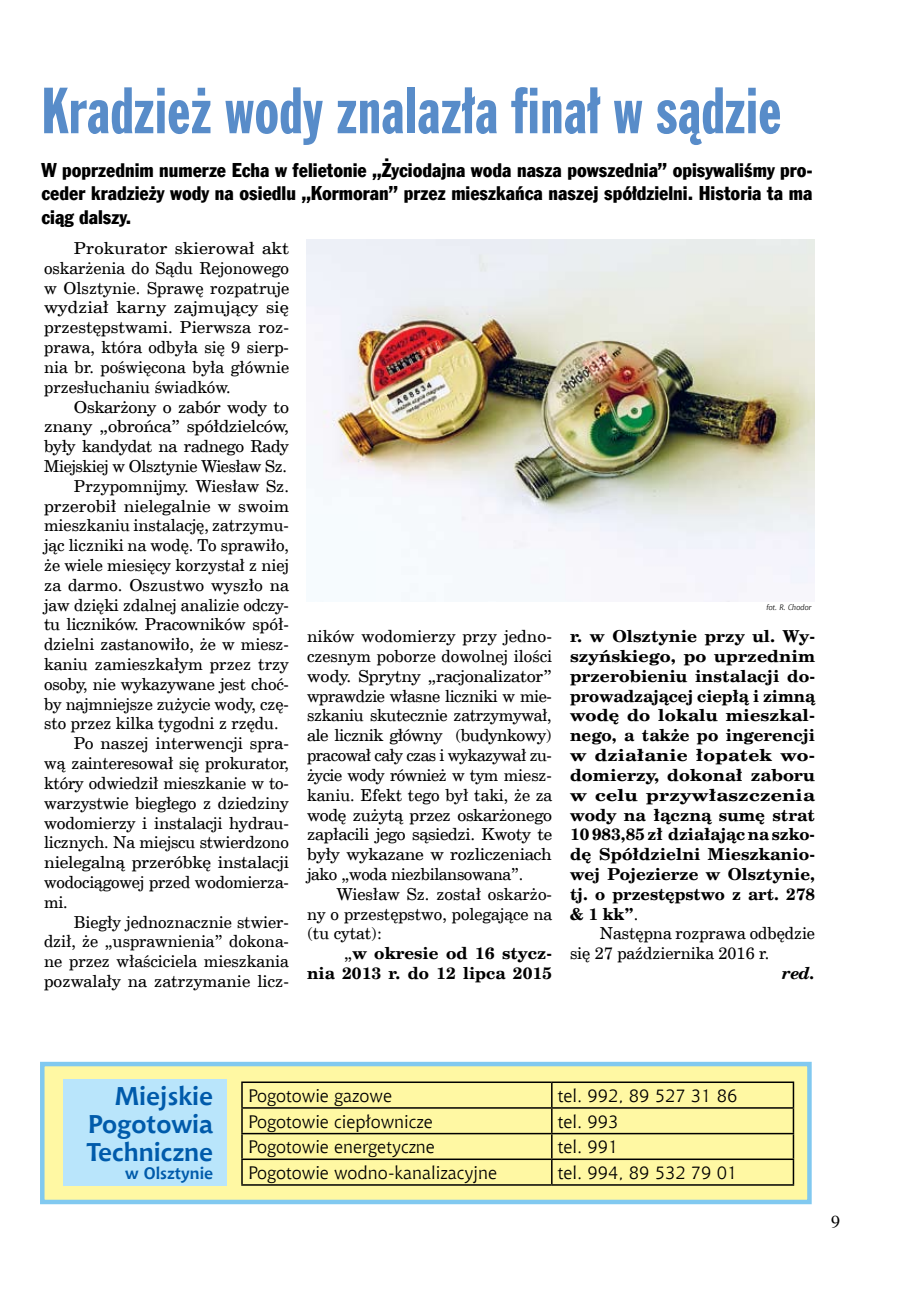
<style>
.page{position:relative;width:906px;height:1289px;background:#fff}
.page>*{position:absolute;margin:0;border:0;box-sizing:border-box;transform-origin:0 0}
.t1{font:64.5px "Frank Goth X Cn EU";color:#588cc9}
.t2{font:700 25.5px/28px "Chianti EU";color:#005bab;text-align:justify}
.t3{font:19.5px/23.4px "Frank Goth Cn EU";color:#000;text-align:justify}
.t4{font:18px "Chianti EU";color:#000}
.t5{font:18px "Times";color:#000}
.t6{font:16.5px/19.8px "Cent Schbook EU";color:#000;text-align:justify}
.t7{font:16.5px/19.8px "Cent Schbook EU";color:#000;text-align:justify;scale:1.04 1}
.t8{font:700 16.5px/19.8px "Cent Schbook EU";color:#000;text-align:justify;scale:1.05 1}
.t9{font:16.5px/19.8px "Cent Schbook EU";color:#000;text-align:justify;scale:1.09 1}
.t10{font:16.5px "Cent Schbook EU";letter-spacing:-.02em;color:#000}
.t11{font:16.5px "Cent Schbook EU";color:#000;scale:1.06 1}
.t12{font:700 16.5px/19.8px "Cent Schbook EU";color:#000;text-align:right}
.t13{font:16.5px "Cent Schbook EU";color:#000;scale:1.05 1}
.t14{font:700 16.5px "Chianti EU";color:#005bab}
.t15{font:italic 700 16.5px "Cent Schbook EU";color:#000}
.t16{font:italic 7.8px "Chianti EU";color:#000}
.s1{font-weight:400}
</style>
<div class="page">
<img style="left:306px;top:240px;width:508px;height:362px">
<div style="left:40px;top:1061px;width:771px;height:143px;background:#fff8a3;border:4px solid #81c9f0"></div>
<hr style="left:241px;top:1081px;width:311px;height:1px;background:#000">
<hr style="left:241px;top:1082px;width:2px;height:25px;background:#000">
<hr style="left:552px;top:1081px;width:242px;height:1px;background:#000">
<hr style="left:792px;top:1082px;width:2px;height:25px;background:#000">
<hr style="left:241px;top:1107px;width:311px;height:1px;background:#000">
<hr style="left:241px;top:1108px;width:2px;height:24px;background:#000">
<hr style="left:552px;top:1107px;width:242px;height:1px;background:#000">
<hr style="left:792px;top:1108px;width:2px;height:24px;background:#000">
<hr style="left:241px;top:1132px;width:311px;height:2px;background:#000">
<hr style="left:241px;top:1134px;width:2px;height:24px;background:#000">
<hr style="left:552px;top:1132px;width:242px;height:2px;background:#000">
<hr style="left:792px;top:1134px;width:2px;height:24px;background:#000">
<hr style="left:241px;top:1158px;width:311px;height:1px;background:#000">
<hr style="left:241px;top:1159px;width:2px;height:25px;background:#000">
<hr style="left:552px;top:1158px;width:242px;height:1px;background:#000">
<svg style="left:551px;top:1082px;width:1px;height:102px"></svg>
<hr style="left:792px;top:1159px;width:2px;height:25px;background:#000">
<hr style="left:241px;top:1184px;width:311px;height:1px;background:#000">
<hr style="left:552px;top:1184px;width:242px;height:1px;background:#000">
<div style="left:63px;top:1078px;width:163px;height:107px;background:#b9e5fb"></div>
<h1 class="t1" style="left:41px;top:72px;width:742px">Kradzież wody znalazła finał w sądzie</h1>
<p class="t3" style="left:41px;top:159px;width:772px">W poprzednim numerze Echa w felietonie „Życiodajna woda nasza powszednia” opisywaliśmy pro&shy;ceder kradzieży wody na osiedlu „Kormoran” przez mieszkańca naszej spółdzielni. Historia ta ma ciąg dalszy.</p>
<p class="t9" style="left:44px;top:239px;width:226px;text-indent:30px">Prokurator skierował akt oskarżenia do Sądu Rejonowego w Olsztynie. Sprawę rozpatruje wydział karny zajmujący się przestępstwami. Pierwsza roz&shy;prawa, która odbyła się 9 sierp&shy;nia br. poświęcona była głównie przesłuchaniu świadków.</p>
<p class="t13" style="left:74px;top:396px;width:206px">Oskarżony o zabór wody to</p>
<p class="t9" style="left:44px;top:417px;width:226px">znany „obrońca” spółdzielców,</p>
<p class="t10" style="left:44px;top:436px;width:246px">były kandydat na radnego Rady</p>
<p class="t10" style="left:44px;top:456px;width:244px">Miejskiej w Olsztynie Wiesław Sz.</p>
<p class="t6" style="left:74px;top:476px;width:217px">Przypomnijmy. Wiesław Sz.</p>
<p class="t11" style="left:44px;top:495px;width:233px">przerobił nielegalnie w swoim</p>
<p class="t6" style="left:44px;top:516px;width:246px">mieszkaniu instalację, zatrzymu-</p>
<p class="t6" style="left:44px;top:536px;width:246px">jąc liczniki na wodę. To sprawiło,</p>
<p class="t6" style="left:44px;top:555px;width:246px">że wiele miesięcy korzystał z niej</p>
<p class="t6" style="left:44px;top:575px;width:247px">za darmo. Oszustwo wyszło na</p>
<p class="t6" style="left:44px;top:595px;width:246px">jaw dzięki zdalnej analizie odczy-</p>
<p class="t10" style="left:44px;top:614px;width:246px">tu liczników. Pracowników spół-</p>
<p class="t6" style="left:44px;top:635px;width:246px">dzielni zastanowiło, że w miesz-</p>
<p class="t6" style="left:44px;top:654px;width:246px">kaniu zamieszkałym przez trzy</p>
<p class="t6" style="left:44px;top:674px;width:246px">osoby, nie wykazywane jest choć-</p>
<p class="t6" style="left:44px;top:694px;width:246px">by najmniejsze zużycie wody, czę-</p>
<p class="t6" style="left:44px;top:714px;width:236px">sto przez kilka tygodni z rzędu.</p>
<p class="t6" style="left:74px;top:734px;width:217px">Po naszej interwencji spra-</p>
<p class="t6" style="left:44px;top:753px;width:246px">wą zainteresował się prokurator,</p>
<p class="t6" style="left:44px;top:773px;width:246px">który odwiedził mieszkanie w to-</p>
<p class="t6" style="left:44px;top:793px;width:246px">warzystwie biegłego z dziedziny</p>
<p class="t6" style="left:44px;top:813px;width:246px">wodomierzy i instalacji hydrau-</p>
<p class="t6" style="left:44px;top:833px;width:246px">licznych. Na miejscu stwierdzono</p>
<p class="t11" style="left:44px;top:852px;width:233px">nielegalną przeróbkę instalacji</p>
<p class="t6" style="left:44px;top:872px;width:246px">wodociągowej przed wodomierza-</p>
<p class="t6" style="left:44px;top:892px;width:25px">mi.</p>
<p class="t6" style="left:74px;top:912px;width:217px">Biegły jednoznacznie stwier-</p>
<p class="t6" style="left:44px;top:932px;width:246px">dził, że „usprawnienia” dokona-</p>
<p class="t6" style="left:44px;top:951px;width:246px">ne przez właściciela mieszkania</p>
<p class="t6" style="left:44px;top:971px;width:246px">pozwalały na zatrzymanie licz-</p>
<p class="t7" style="left:307px;top:627px;width:237px">ników wodomierzy przy jedno&shy;czesnym poborze dowolnej ilości wody. Sprytny „racjonalizator” wprawdzie własne liczniki w mie&shy;szkaniu skutecznie zatrzymywał, ale licznik główny (budynkowy) pracował cały czas i wykazywał zu&shy;życie wody również w tym miesz&shy;kaniu. Efekt tego był taki, że za wodę zużytą przez oskarżonego zapłacili jego sąsiedzi. Kwoty te były wykazane w rozliczeniach jako „woda niezbilansowana”.</p>
<p class="t6" style="left:307px;top:884px;width:246px;text-indent:30px">Wiesław Sz. został oskarżo&shy;ny o przestępstwo, polegające na (tu cytat):</p>
<p class="t12" style="left:307px;top:944px;width:246px"><span class="s1">„</span>w okresie od 16 stycz-<br>nia 2013 r. do 12 lipca 2015</p>
<p class="t16" style="left:766px;top:602px;width:46px">fot. R. Chodor</p>
<p class="t8" style="left:570px;top:627px;width:235px">r. w Olsztynie przy ul. Wy&shy;szyńskiego, po uprzednim przerobieniu instalacji do&shy;prowadzającej ciepłą i zimną wodę do lokalu mieszkal&shy;nego, a także po ingerencji w działanie łopatek wo&shy;domierzy, dokonał zaboru w celu przywłaszczenia wody na łączną sumę strat 10 983,85 zł działając na szko&shy;dę Spółdzielni Mieszkanio&shy;wej Pojezierze w Olsztynie, tj. o przestępstwo z art. 278 &amp; 1 kk”<span class="s1">.</span></p>
<p class="t6" style="left:570px;top:924px;width:246px;text-indent:30px">Następna rozprawa odbędzie się 27 października 2016 r.</p>
<p class="t15" style="left:782px;top:962px;width:34px">red.</p>
<h2 class="t2" style="left:86px;top:1082px;width:129px;text-indent:28px">Miejskie Pogotowia Techniczne</h2>
<p class="t14" style="left:125px;top:1163px;width:90px">w Olsztynie</p>
<p class="t4" style="left:248px;top:1084px;width:146px">Pogotowie gazowe</p>
<p class="t4" style="left:558px;top:1084px;width:181px">tel. 992, 89 527 31 86</p>
<p class="t4" style="left:248px;top:1110px;width:186px">Pogotowie ciepłownicze</p>
<p class="t4" style="left:558px;top:1110px;width:62px">tel. 993</p>
<p class="t4" style="left:248px;top:1136px;width:188px">Pogotowie energetyczne</p>
<p class="t4" style="left:558px;top:1136px;width:62px">tel. 991</p>
<p class="t4" style="left:248px;top:1161px;width:250px">Pogotowie wodno-kanalizacyjne</p>
<p class="t4" style="left:558px;top:1161px;width:181px">tel. 994, 89 532 79 01</p>
<p class="t5" style="left:831px;top:1205px;width:10px">9</p>
</div>
